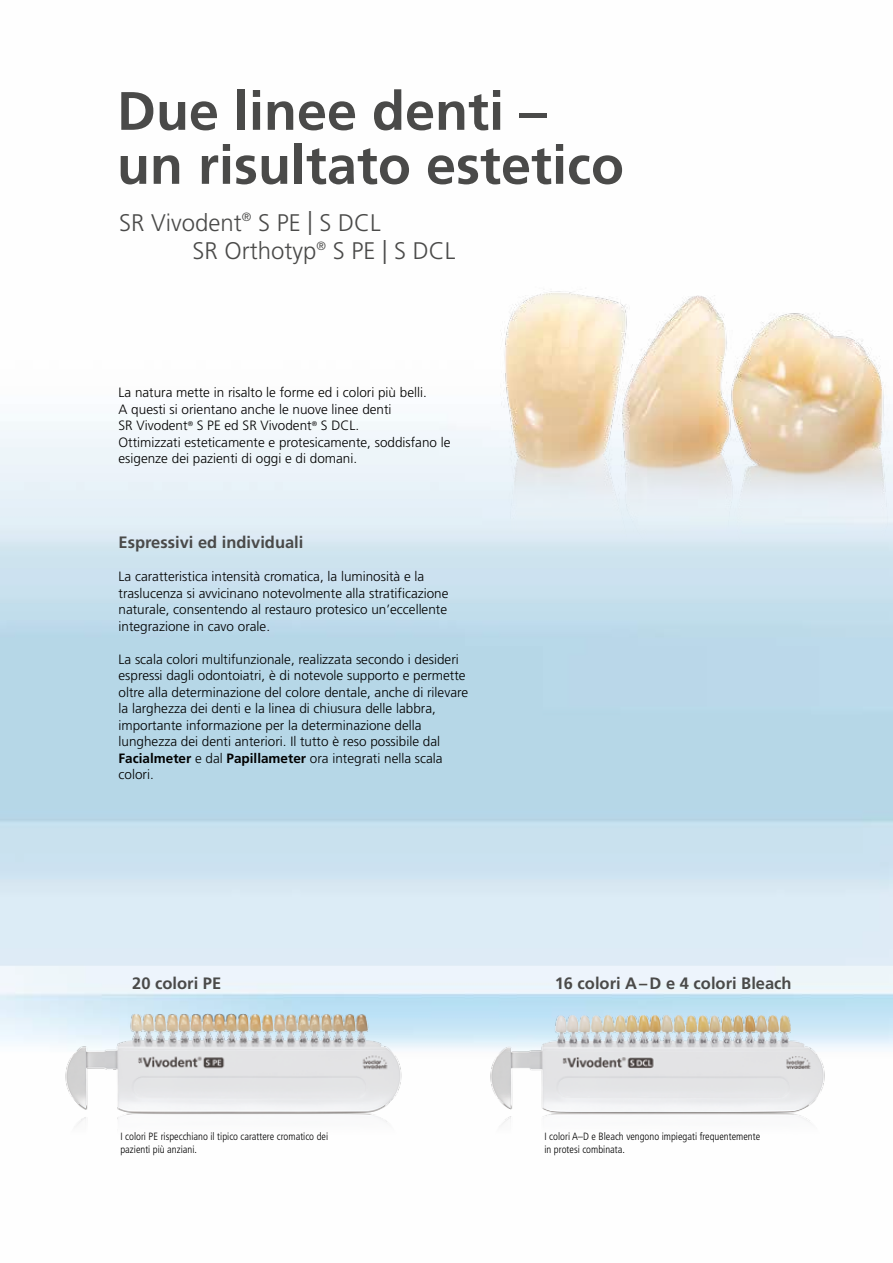
<style>
.page{position:relative;width:893px;height:1263px;background:#fff}
.page>*{position:absolute;margin:0;border:0;box-sizing:border-box;transform-origin:0 0}
.t1{font:700 54px/54px "Frutiger";color:#4a4a49}
.t2{font:300 24px/28.5px "Frutiger";color:#4a4a49}
.t3{font:700 16.5px "Frutiger";color:#4a4a49}
.t4{font:300 13.5px/16.5px "Frutiger";color:#000}
.t5{font:300 condensed 10.5px/12.6px "Frutiger";color:#000}
.s1{font-weight:700}
</style>
<div class="page">
<img style="left:46px;top:1002px;width:373px;height:130px">
<img style="left:471px;top:1003px;width:373px;height:129px">
<img style="left:319px;top:286px;width:574px;height:429px">
<h1 class="t1" style="left:117px;top:84px;width:509px">Due linee denti – un risultato estetico</h1>
<h2 class="t2" style="left:192px;top:208px;width:264px;text-indent:-73px">SR Vivodent<sup>®</sup> S PE | S DCL<br>SR Orthotyp<sup>®</sup> S PE | S DCL</h2>
<p class="t4" style="left:119px;top:384px;width:333px">La natura mette in risalto le forme ed i colori più belli.<br>A questi si orientano anche le nuove linee denti<br>SR Vivodent<sup>®</sup> S PE ed SR Vivodent<sup>®</sup> S DCL.<br>Ottimizzati esteticamente e protesicamente, soddisfano le esigenze dei pazienti di oggi e di domani.</p>
<p class="t3" style="left:119px;top:533px;width:186px">Espressivi ed individuali</p>
<p class="t4" style="left:119px;top:568px;width:331px">La caratteristica intensità cromatica, la luminosità e la traslucenza si avvicinano notevolmente alla stratificazione naturale, consentendo al restauro protesico un’eccellente integrazione in cavo orale.</p>
<p class="t4" style="left:119px;top:651px;width:351px">La scala colori multifunzionale, realizzata secondo i desideri espressi dagli odontoiatri, è di notevole supporto e permette oltre alla determinazione del colore dentale, anche di rilevare la larghezza dei denti e la linea di chiusura delle labbra, importante informazione per la determinazione della lunghezza dei denti anteriori. Il tutto è reso possibile dal <span class="s1">Facialmeter</span> e dal <span class="s1">Papillameter</span> ora integrati nella scala colori.</p>
<p class="t3" style="left:132px;top:974px;width:90px">20 colori PE</p>
<p class="t3" style="left:555px;top:974px;width:239px">16 colori A–D e 4 colori Bleach</p>
<p class="t5" style="left:120px;top:1131px;width:209px">I colori PE rispecchiano il tipico carattere cromatico dei pazienti più anziani.</p>
<p class="t5" style="left:544px;top:1131px;width:217px">I colori A–D e Bleach vengono impiegati frequentemente in protesi combinata.</p>
</div>
